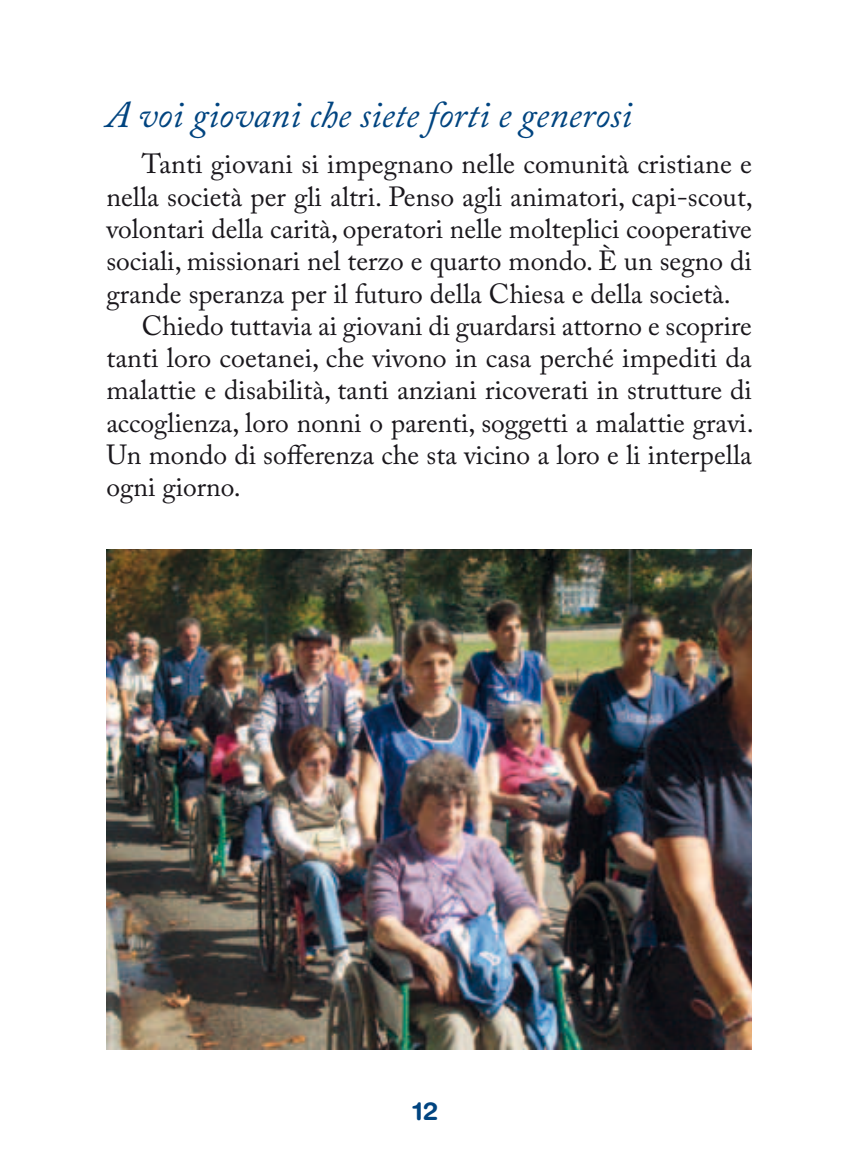
<style>
.page{position:relative;width:851px;height:1170px;background:#fff}
.page>*{position:absolute;margin:0;border:0;box-sizing:border-box;transform-origin:0 0}
.t1{font:italic 37.5px "Adobe Caslon Pro";color:#004480}
.t2{font:27.5px "Adobe Caslon Pro";color:#1a171c}
.t3{font:700 25px "Helvetica Rounded";color:#004480}
</style>
<div class="page">
<img style="left:106px;top:549px;width:645px;height:500px">
<h1 class="t1" style="left:106px;top:92px;width:527px">A voi giovani che siete forti e generosi</h1>
<p class="t2" style="left:142px;top:148px;width:611px">Tanti giovani si impegnano nelle comunità cristiane e</p>
<p class="t2" style="left:106px;top:180px;width:648px">nella società per gli altri. Penso agli animatori, capi-scout,</p>
<p class="t2" style="left:106px;top:212px;width:646px">volontari della carità, operatori nelle molteplici cooperative</p>
<p class="t2" style="left:106px;top:245px;width:646px">sociali, missionari nel terzo e quarto mondo. È un segno di</p>
<p class="t2" style="left:106px;top:277px;width:626px">grande speranza per il futuro della Chiesa e della società.</p>
<p class="t2" style="left:142px;top:309px;width:611px">Chiedo tuttavia ai giovani di guardarsi attorno e scoprire</p>
<p class="t2" style="left:106px;top:341px;width:647px">tanti loro coetanei, che vivono in casa perché impediti da</p>
<p class="t2" style="left:106px;top:374px;width:647px">malattie e disabilità, tanti anziani ricoverati in strutture di</p>
<p class="t2" style="left:106px;top:406px;width:648px">accoglienza, loro nonni o parenti, soggetti a malattie gravi.</p>
<p class="t2" style="left:106px;top:438px;width:646px">Un mondo di sofferenza che sta vicino a loro e li interpella</p>
<p class="t2" style="left:106px;top:470px;width:136px">ogni giorno.</p>
<p class="t3" style="left:413px;top:1095px;width:27px">12</p>
</div>
